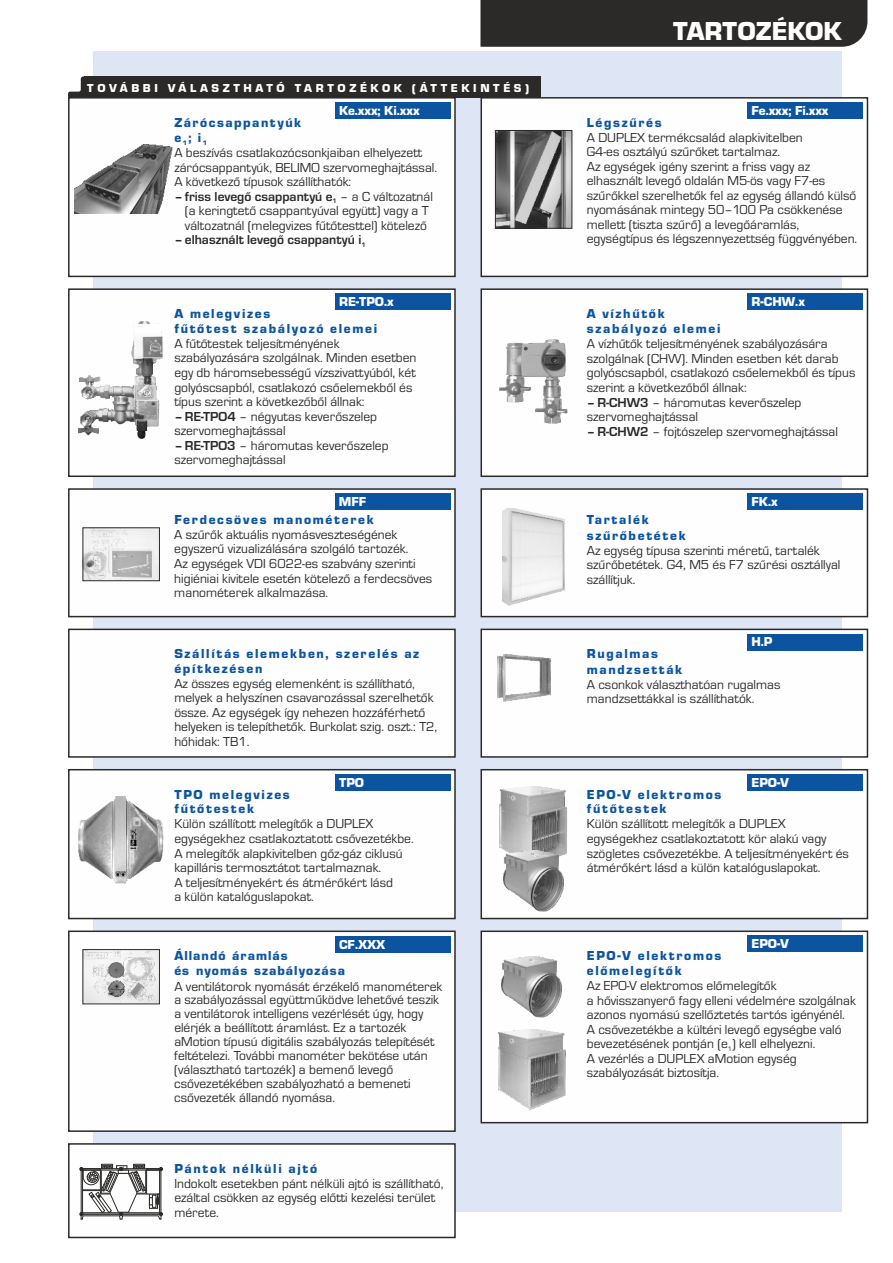
<style>
.page{position:relative;width:893px;height:1263px;background:#fff}
.page>*{position:absolute;margin:0;border:0;box-sizing:border-box;transform-origin:0 0}
.t1{font:27px "Eurostile TEE Blac";color:#fefefe}
.t2{font:13.5px/14.5px "Eurostile TEE";color:#2b2a29}
.t3{font:13.5px/15.3px "Eurostile TEE Blac";letter-spacing:.125em;color:#0c54a0}
.t4{font:13.5px "Eurostile TEE Blac";color:#fefefe}
.t5{font:700 13.5px "Eurostile TEE";color:#2b2a29}
.t6{font:13.5px/15.3px "Eurostile TEE Blac";letter-spacing:.08em;color:#0c54a0}
.t7{font:12px "Eurostile TEE Blac";letter-spacing:.3em;color:#fefefe}
.t8{font:6.75px "Eurostile TEE Blac";color:#0c54a0}
.t9{font:700 6.75px "Eurostile TEE";color:#2b2a29}
.t10{font:6.75px "Eurostile TEE";color:#2b2a29}
.s1{font-weight:400}
.s2{font-weight:700}
</style>
<div class="page">
<div style="left:94px;top:51px;width:748px;height:1161px;background:#dee6f5"></div>
<div style="left:68px;top:98px;width:388px;height:180px;background:#fefefe"></div>
<div style="left:68px;top:288px;width:388px;height:190px;background:#fefefe"></div>
<div style="left:480px;top:288px;width:389px;height:189px;background:#fefefe"></div>
<div style="left:480px;top:769px;width:389px;height:151px;background:#fefefe"></div>
<div style="left:480px;top:0;width:387px;height:47px;background:#2b2a29"></div>
<svg style="left:68px;top:77px;width:16px;height:21px"></svg>
<div style="left:84px;top:77px;width:457px;height:21px;background:#2b2a29"></div>
<div style="left:480px;top:97px;width:389px;height:181px;background:#fefefe"></div>
<div style="left:335px;top:102px;width:116px;height:17px;background:#0c54a0"></div>
<div style="left:335px;top:293px;width:116px;height:17px;background:#0c54a0"></div>
<div style="left:748px;top:102px;width:115px;height:17px;background:#0c54a0"></div>
<div style="left:748px;top:293px;width:115px;height:17px;background:#0c54a0"></div>
<div style="left:68px;top:628px;width:388px;height:130px;background:#fefefe"></div>
<img style="left:500px;top:787px;width:67px;height:81px">
<img style="left:504px;top:851px;width:59px;height:60px">
<div style="left:480px;top:488px;width:389px;height:130px;background:#fefefe"></div>
<div style="left:748px;top:493px;width:115px;height:17px;background:#0c54a0"></div>
<img style="left:503px;top:508px;width:62px;height:98px">
<div style="left:480px;top:628px;width:389px;height:130px;background:#fefefe"></div>
<div style="left:748px;top:634px;width:115px;height:16px;background:#0c54a0"></div>
<img style="left:498px;top:654px;width:52px;height:48px">
<div style="left:68px;top:768px;width:388px;height:152px;background:#fefefe"></div>
<img style="left:78px;top:796px;width:85px;height:88px">
<div style="left:68px;top:930px;width:388px;height:203px;background:#fefefe"></div>
<img style="left:85px;top:951px;width:73px;height:51px">
<div style="left:83px;top:949px;width:77px;height:55px;border:1px solid #2b2a29"></div>
<div style="left:335px;top:935px;width:116px;height:17px;background:#0c54a0"></div>
<div style="left:68px;top:487px;width:388px;height:131px;background:#fefefe"></div>
<img style="left:85px;top:530px;width:73px;height:49px">
<div style="left:83px;top:528px;width:77px;height:53px;border:1px solid #2b2a29"></div>
<div style="left:335px;top:493px;width:116px;height:17px;background:#0c54a0"></div>
<div style="left:480px;top:930px;width:389px;height:194px;background:#fefefe"></div>
<img style="left:498px;top:1029px;width:68px;height:82px">
<img style="left:502px;top:957px;width:60px;height:60px">
<div style="left:748px;top:935px;width:115px;height:17px;background:#0c54a0"></div>
<img style="left:79px;top:321px;width:85px;height:117px">
<img style="left:500px;top:339px;width:68px;height:84px">
<div style="left:335px;top:774px;width:116px;height:17px;background:#0c54a0"></div>
<img style="left:497px;top:132px;width:73px;height:95px">
<div style="left:495px;top:130px;width:77px;height:99px;border:1px solid #2b2a29"></div>
<img style="left:74px;top:144px;width:98px;height:70px">
<div style="left:748px;top:774px;width:115px;height:17px;background:#0c54a0"></div>
<svg style="left:68px;top:1142px;width:388px;height:97px"></svg>
<p class="t7" style="left:87px;top:84px;width:444px">TOVÁBBI VÁLASZTHATÓ TARTOZÉKOK (ÁTTEKINTÉS)</p>
<p class="t4" style="left:339px;top:105px;width:82px">Ke.xxx; Ki.xxx</p>
<p class="t3" style="left:174px;top:116px;width:129px">Zárócsappantyúk e ; i</p>
<p class="t8" style="left:183px;top:140px;width:6px">1</p>
<p class="t8" style="left:203px;top:140px;width:6px">1</p>
<p class="t2" style="left:174px;top:147px;width:264px">A beszívás csatlakozócsonkjaiban elhelyezett zárócsappantyúk, BELIMO szervomeghajtással.<br>A következő típusok szállíthatók:</p>
<p class="t5" style="left:174px;top:192px;width:260px">– friss levegő csappantyú e <span class="s1">– a C változatnál</span></p>
<p class="t9" style="left:333px;top:199px;width:6px">1</p>
<p class="t2" style="left:185px;top:205px;width:245px">(a keringtető csappantyúval együtt) vagy a T változatnál (melegvizes fűtőtesttel) kötelező</p>
<p class="t5" style="left:174px;top:235px;width:193px">– elhasznált levegő csappantyú i<sub>1</sub></p>
<p class="t4" style="left:339px;top:297px;width:56px">RE-TPO.x</p>
<p class="t3" style="left:174px;top:307px;width:204px">A melegvizes<br>fűtőtest szabályozó elemei</p>
<p class="t2" style="left:174px;top:337px;width:244px">A fűtőtestek teljesítményének szabályozására szolgálnak. Minden esetben egy db háromsebességű vízszivattyúból, két golyóscsapból, csatlakozó csőelemekből és típus szerint a következőből állnak:</p>
<p class="t2" style="left:174px;top:410px;width:204px"><span class="s2">– RE-TPO4</span> – négyutas keverőszelep szervomeghajtással</p>
<p class="t2" style="left:174px;top:439px;width:216px"><span class="s2">– RE-TPO3</span> – háromutas keverőszelep szervomeghajtással</p>
<p class="t4" style="left:339px;top:497px;width:29px">MFF</p>
<p class="t3" style="left:174px;top:513px;width:201px">Ferdecsöves manométerek</p>
<p class="t2" style="left:174px;top:528px;width:259px">A szűrők aktuális nyomásveszteségének egyszerű vizualizálására szolgáló tartozék.<br>Az egységek VDI 6022-es szabvány szerinti higiéniai kivitele esetén kötelező a ferdecsöves manométerek alkalmazása.</p>
<p class="t3" style="left:174px;top:648px;width:246px;line-height:14.9px">Szállítás elemekben, szerelés az építkezésen</p>
<p class="t2" style="left:174px;top:677px;width:264px">Az összes egység elemenként is szállítható, melyek a helyszínen csavarozással szerelhetők össze. Az egységek így nehezen hozzáférhető helyeken is telepíthetők. Burkolat szig. oszt.: T2, hőhidak: TB1.</p>
<h1 class="t1" style="left:673px;top:22px;width:170px">TARTOZÉKOK</h1>
<p class="t4" style="left:751px;top:105px;width:79px">Fe.xxx; Fi.xxx</p>
<p class="t3" style="left:587px;top:116px;width:77px">Légszûrés</p>
<p class="t2" style="left:587px;top:131px;width:272px">A DUPLEX termékcsalád alapkivitelben<br>G4-es osztályú szűrőket tartalmaz.<br>Az egységek igény szerint a friss vagy az elhasznált levegő oldalán M5-ös vagy F7-es szűrőkkel szerelhetők fel az egység állandó külső nyomásának mintegy 50–100 Pa csökkenése mellett (tiszta szűrő) a levegőáramlás, egységtípus és légszennyezettség függvényében.</p>
<p class="t4" style="left:751px;top:296px;width:55px">R-CHW.x</p>
<p class="t3" style="left:587px;top:307px;width:135px">A vízhûtõk szabályozó elemei</p>
<p class="t2" style="left:587px;top:338px;width:270px">A vízhűtők teljesítményének szabályozására szolgálnak (CHW). Minden esetben két darab golyóscsapból, csatlakozó csőelemekből és típus szerint a következőből állnak:</p>
<p class="t2" style="left:587px;top:396px;width:216px"><span class="s2">– R-CHW3</span> – háromutas keverőszelep szervomeghajtással</p>
<p class="t2" style="left:587px;top:425px;width:253px"><span class="s2">– R-CHW2</span> – fojtószelep szervomeghajtással</p>
<p class="t4" style="left:751px;top:497px;width:28px">FK.x</p>
<p class="t3" style="left:587px;top:513px;width:100px">Tartalék szûrõbetétek</p>
<p class="t2" style="left:587px;top:544px;width:255px">Az egység típusa szerinti méretű, tartalék szűrőbetétek. G4, M5 és F7 szűrési osztállyal szállítjuk.</p>
<p class="t4" style="left:751px;top:636px;width:23px">H.P</p>
<p class="t3" style="left:587px;top:647px;width:97px">Rugalmas mandzsetták</p>
<p class="t2" style="left:587px;top:678px;width:195px">A csonkok választhatóan rugalmas mandzsettákkal is szállíthatók.</p>
<p class="t4" style="left:339px;top:778px;width:27px">TPO</p>
<p class="t4" style="left:751px;top:778px;width:39px">EPO-V</p>
<p class="t3" style="left:174px;top:788px;width:117px;line-height:14.7px">TPO melegvizes fûtõtestek</p>
<p class="t2" style="left:174px;top:818px;width:241px">Külön szállított melegítők a DUPLEX egységekhez csatlakoztatott csővezetékbe.<br>A melegítők alapkivitelben gőz-gáz ciklusú kapilláris termosztátot tartalmaznak.<br>A teljesítményekért és átmérőkért lásd<br>a külön katalóguslapokat.</p>
<p class="t4" style="left:339px;top:939px;width:48px">CF.XXX</p>
<p class="t6" style="left:174px;top:949px;width:172px">Állandó áramlás<br>és nyomás szabályozása</p>
<p class="t2" style="left:174px;top:980px;width:270px;line-height:14px">A ventilátorok nyomását érzékelő manométerek a szabályozással együttműködve lehetővé teszik a ventilátorok intelligens vezérlését úgy, hogy elérjék a beállított áramlást. Ez a tartozék aMotion típusú digitális szabályozás telepítését feltételezi. További manométer bekötése után (választható tartozék) a bemenő levegő csővezetékében szabályozható a bemeneti csővezeték állandó nyomása.</p>
<p class="t3" style="left:174px;top:1162px;width:144px">Pántok nélküli ajtó</p>
<p class="t2" style="left:174px;top:1177px;width:271px">Indokolt esetekben pánt nélküli ajtó is szállítható, ezáltal csökken az egység előtti kezelési terület mérete.</p>
<p class="t3" style="left:587px;top:788px;width:136px;line-height:14.7px">EPO-V elektromos fûtõtestek</p>
<p class="t2" style="left:587px;top:818px;width:264px">Külön szállított melegítők a DUPLEX egységekhez csatlakoztatott kör alakú vagy szögletes csővezetékbe. A teljesítményekért és átmérőkért lásd a külön katalóguslapokat.</p>
<p class="t4" style="left:751px;top:939px;width:39px">EPO-V</p>
<p class="t3" style="left:587px;top:950px;width:136px;line-height:14.7px">EPO-V elektromos elõmelegítõk</p>
<p class="t2" style="left:587px;top:980px;width:270px">Az EPO-V elektromos előmelegítők<br>a hővisszanyerő fagy elleni védelmére szolgálnak azonos nyomású szellőztetés tartós igényénél.<br>A csővezetékbe a kültéri levegő egységbe való bevezetésének pontján (e ) kell elhelyezni.</p>
<p class="t10" style="left:728px;top:1046px;width:6px">1</p>
<p class="t2" style="left:587px;top:1052px;width:211px">A vezérlés a DUPLEX aMotion egység szabályozását biztosítja.</p>
</div>
